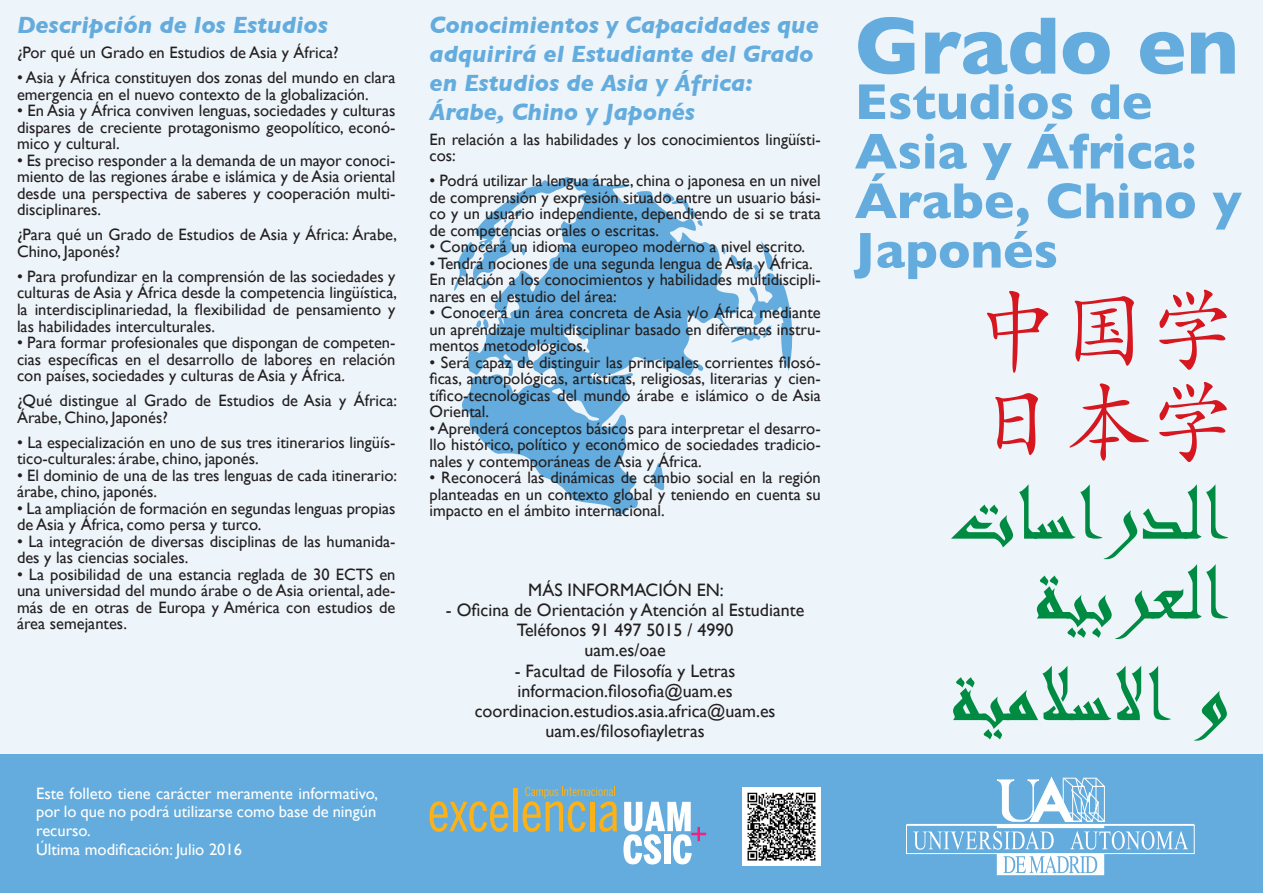
<style>
.page{position:relative;width:1263px;height:893px;background:#edf4fa}
.page>*{position:absolute;margin:0;border:0;box-sizing:border-box;transform-origin:0 0}
.t1{font:700 82.5px "Gill Sans";color:#63acdd}
.t2{font:700 51px/49.5px "Gill Sans";color:#63acdd}
.t3{font:italic 700 24px/28.8px "Gill Sans";color:#63acdd}
.t4{font:18px/20.2px "Gill Sans";color:#231f20;text-align:center}
.t5{font:16.5px/16.5px "Gill Sans";color:#231f20;text-align:justify}
.t6{font:16.5px/18.8px "Gill Sans";color:#fff}
</style>
<div class="page">
<div style="left:0;top:755px;width:1263px;height:138px;background:#63acdd"></div>
<svg style="left:429px;top:801px;width:79px;height:31px"></svg>
<hr style="left:513px;top:788px;width:4px;height:43px;background:#fcb216">
<svg style="left:522px;top:787px;width:95px;height:45px"></svg>
<svg style="left:623px;top:802px;width:83px;height:62px"></svg>
<img style="left:742px;top:787px;width:78px;height:78px">
<svg style="left:997px;top:777px;width:109px;height:45px"></svg>
<div style="left:906px;top:824px;width:288px;height:30px;border:1px solid #fff"></div>
<hr style="left:997px;top:824px;width:107px;height:4px;background:#fff">
<svg style="left:913px;top:831px;width:275px;height:44px"></svg>
<svg style="left:987px;top:290px;width:240px;height:83px"></svg>
<svg style="left:995px;top:382px;width:232px;height:80px"></svg>
<svg style="left:951px;top:504px;width:62px;height:44px"></svg>
<svg style="left:1019px;top:484px;width:209px;height:155px"></svg>
<svg style="left:953px;top:666px;width:188px;height:73px"></svg>
<svg style="left:1149px;top:666px;width:22px;height:54px"></svg>
<svg style="left:1194px;top:691px;width:33px;height:50px"></svg>
<svg style="left:454px;top:176px;width:339px;height:339px"></svg>
<h3 class="t3" style="left:17px;top:11px;width:312px">Descripción de los Estudios</h3>
<p class="t5" style="left:17px;top:44px;width:323px">¿Por qué un Grado en Estudios de Asia y África?</p>
<p class="t5" style="left:17px;top:69px;width:380px">• Asia y África constituyen dos zonas del mundo en clara emergencia en el nuevo contexto de la globalización.</p>
<p class="t5" style="left:17px;top:102px;width:380px">• En Asia y África conviven lenguas, sociedades y culturas dispares de creciente protagonismo geopolítico, econó&shy;mico y cultural.</p>
<p class="t5" style="left:17px;top:152px;width:380px">• Es preciso responder a la demanda de un mayor conoci&shy;miento de las regiones árabe e islámica y de Asia oriental desde una perspectiva de saberes y cooperación multi&shy;disciplinares.</p>
<p class="t5" style="left:17px;top:226px;width:382px">¿Para qué un Grado de Estudios de Asia y África: Árabe,<br>Chino, Japonés?</p>
<p class="t5" style="left:17px;top:268px;width:382px">• Para profundizar en la comprensión de las sociedades y culturas de Asia y África desde la competencia lingüística, la interdisciplinariedad, la flexibilidad de pensamiento y las habilidades interculturales.</p>
<p class="t5" style="left:17px;top:334px;width:380px">• Para formar profesionales que dispongan de competen&shy;cias específicas en el desarrollo de labores en relación con países, sociedades y culturas de Asia y África.</p>
<p class="t5" style="left:17px;top:392px;width:382px">¿Qué distingue al Grado de Estudios de Asia y África:<br>Árabe, Chino, Japonés?</p>
<p class="t5" style="left:17px;top:433px;width:380px">• La especialización en uno de sus tres itinerarios lingüís&shy;tico-culturales: árabe, chino, japonés.</p>
<p class="t5" style="left:17px;top:466px;width:382px">• El dominio de una de las tres lenguas de cada itinerario: árabe, chino, japonés.</p>
<p class="t5" style="left:17px;top:499px;width:380px">• La ampliación de formación en segundas lenguas propias de Asia y África, como persa y turco.</p>
<p class="t5" style="left:17px;top:532px;width:380px">• La integración de diversas disciplinas de las humanida&shy;des y las ciencias sociales.</p>
<p class="t5" style="left:17px;top:565px;width:380px">• La posibilidad de una estancia reglada de 30 ECTS en una universidad del mundo árabe o de Asia oriental, ade&shy;más de en otras de Europa y América con estudios de área semejantes.</p>
<p class="t6" style="left:36px;top:784px;width:343px">Este folleto tiene carácter meramente informativo, por lo que no podrá utilizarse como base de ningún recurso.<br>Última modificación: Julio 2016</p>
<h3 class="t3" style="left:429px;top:11px;width:391px">Conocimientos y Capacidades que adquirirá el Estudiante del Grado en Estudios de Asia y África:<br>Árabe, Chino y Japonés</h3>
<p class="t5" style="left:429px;top:131px;width:393px">En relación a las habilidades y los conocimientos lingüísti&shy;cos:</p>
<p class="t5" style="left:429px;top:172px;width:393px">• Podrá utilizar la lengua árabe, china o japonesa en un nivel de comprensión y expresión situado entre un usuario bási&shy;co y un usuario independiente, dependiendo de si se trata de competencias orales o escritas.</p>
<p class="t5" style="left:429px;top:238px;width:377px">• Conocerá un idioma europeo moderno a nivel escrito.</p>
<p class="t5" style="left:429px;top:255px;width:393px;text-align:left">• Tendrá nociones de una segunda lengua de Asia y África.<br>En relación a los conocimientos y habilidades multidiscipli&shy;nares en el estudio del área:</p>
<p class="t5" style="left:429px;top:304px;width:393px">• Conocerá un área concreta de Asia y/o África mediante un aprendizaje multidisciplinar basado en diferentes instru&shy;mentos metodológicos.</p>
<p class="t5" style="left:429px;top:354px;width:393px">• Será capaz de distinguir las principales corrientes filosó&shy;ficas, antropológicas, artísticas, religiosas, literarias y cien&shy;tífico-tecnológicas del mundo árabe e islámico o de Asia Oriental.</p>
<p class="t5" style="left:429px;top:420px;width:393px">• Aprenderá conceptos básicos para interpretar el desarro&shy;llo histórico, político y económico de sociedades tradicio&shy;nales y contemporáneas de Asia y África.</p>
<p class="t5" style="left:429px;top:469px;width:393px">• Reconocerá las dinámicas de cambio social en la región planteadas en un contexto global y teniendo en cuenta su impacto en el ámbito internacional.</p>
<p class="t4" style="left:528px;top:579px;width:197px">MÁS INFORMACIÓN EN:</p>
<p class="t4" style="left:446px;top:599px;width:360px">- Oficina de Orientación y Atención al Estudiante<br>Teléfonos 91 497 5015 / 4990<br>uam.es/oae</p>
<p class="t4" style="left:475px;top:660px;width:302px">- Facultad de Filosofía y Letras informacion.filosofia@uam.es coordinacion.estudios.asia.africa@uam.es uam.es/filosofiayletras</p>
<h1 class="t1" style="left:855px;top:-3px;width:386px">Grado en</h1>
<h2 class="t2" style="left:855px;top:77px;width:388px">Estudios de<br>Asia y África:<br>Árabe, Chino y<br>Japonés</h2>
</div>
